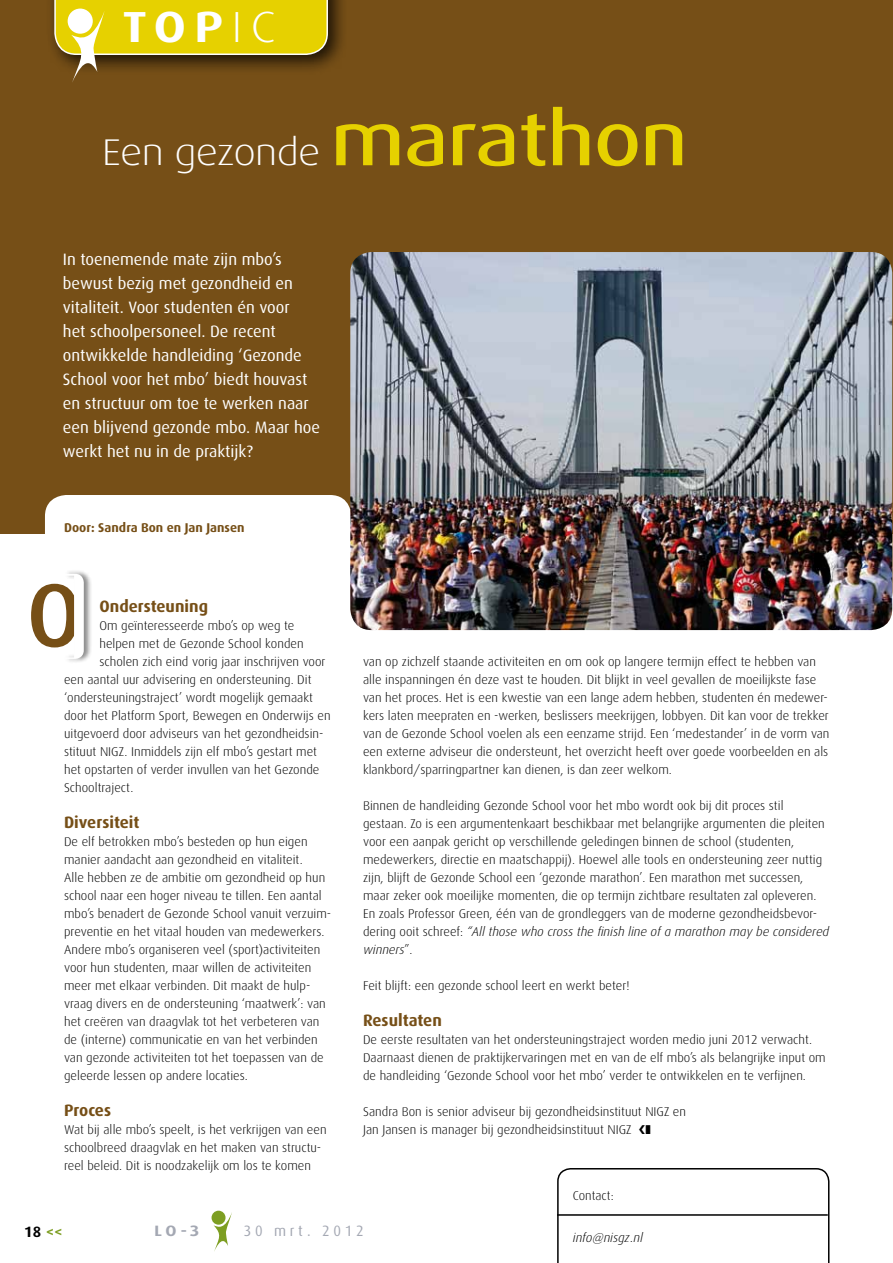
<style>
.page{position:relative;width:893px;height:1263px;background:#fff}
.page>*{position:absolute;margin:0;border:0;box-sizing:border-box;transform-origin:0 0}
.t1{font:500 90px "Dax";color:#764f17}
.t2{font:700 43.5px "Dax Wide";color:#fff}
.t3{font:300 37.2px "Dax Wide";color:#fff}
.t4{font:16.5px/24px "Dax";color:#fff}
.t5{font:700 16.5px "Dax";color:#764f17}
.t6{font:15px "Dax";letter-spacing:.26em;color:#a4a8b3;scale:.96 1}
.t7{font:700 15px "Dax";color:#000}
.t8{font:700 15px "Dax Wide";color:#a4a8b3}
.t9{font:300 12.75px/18px "Dax";color:#000}
.t10{font:700 12.75px "Dax";color:#764f17}
.t11{font:italic 300 12.75px "Dax";color:#000}
.s1{font-weight:300}
.s2{font-weight:500;font-size:74.4px;color:#e6d100}
.s3{font-style:italic}
.s4{color:#7d9e22}
</style>
<div class="page">
<div style="left:0;top:0;width:893px;height:533px;background:#764f17"></div>
<div style="left:45px;top:495px;width:306px;height:159px;background:#fff;border-radius:21px"></div>
<div style="left:45px;top:0;width:302px;height:75px;background:#000;opacity:.75"></div>
<svg style="left:54px;top:0;width:274px;height:82px"></svg>
<svg style="left:557px;top:1168px;width:272px;height:95px"></svg>
<hr style="left:557px;top:1214px;width:271px;height:2px;background:#000">
<div style="left:64px;top:569px;width:28px;height:95px;background:#000;opacity:.45"></div>
<svg style="left:65px;top:574px;width:19px;height:85px"></svg>
<img style="left:350px;top:252px;width:542px;height:378px">
<div style="left:212px;top:1211px;width:14px;height:14px;background:#7d9e22;border-radius:50%"></div>
<svg style="left:214px;top:1212px;width:18px;height:39px"></svg>
<h2 class="t2" style="left:123px;top:2px;width:130px">TOP<span class="s1">ic</span></h2>
<h3 class="t3" style="left:102px;top:132px;width:586px">Een gezonde <span class="s2">marathon</span></h3>
<p class="t4" style="left:63px;top:247px;width:259px">In toenemende mate zijn mbo’s bewust bezig met gezondheid en vitaliteit. Voor studenten én voor<br>het schoolpersoneel. De recent ontwikkelde handleiding ‘Gezonde<br>School voor het mbo’ biedt houvast en structuur om toe te werken naar een blijvend gezonde mbo. Maar hoe werkt het nu in de praktijk?</p>
<p class="t10" style="left:64px;top:520px;width:182px">Door: Sandra Bon en Jan Jansen</p>
<h1 class="t1" style="left:27px;top:565px;width:57px">O</h1>
<p class="t5" style="left:99px;top:597px;width:110px">Ondersteuning</p>
<p class="t9" style="left:99px;top:617px;width:196px">Om geïnteresseerde mbo’s op weg te</p>
<p class="t9" style="left:99px;top:635px;width:206px">helpen met de Gezonde School konden</p>
<p class="t9" style="left:99px;top:653px;width:228px">scholen zich eind vorig jaar inschrijven voor</p>
<p class="t9" style="left:64px;top:671px;width:249px">een aantal uur advisering en ondersteuning. Dit</p>
<p class="t9" style="left:64px;top:689px;width:250px">‘ondersteuningstraject’ wordt mogelijk gemaakt</p>
<p class="t9" style="left:64px;top:707px;width:268px">door het Platform Sport, Bewegen en Onderwijs en</p>
<p class="t9" style="left:64px;top:725px;width:261px">uitgevoerd door adviseurs van het gezondheidsin-</p>
<p class="t9" style="left:64px;top:743px;width:254px">stituut NIGZ. I nmiddels zijn elf mbo’s gestart met</p>
<p class="t9" style="left:64px;top:761px;width:257px">het opstarten of verder invullen van het Gezonde</p>
<p class="t9" style="left:64px;top:779px;width:71px">Schooltraject.</p>
<p class="t5" style="left:64px;top:813px;width:77px">Diversiteit</p>
<p class="t9" style="left:64px;top:833px;width:269px">De elf betrokken mbo’s besteden op hun eigen manier aandacht aan gezondheid en vitaliteit.<br>Alle hebben ze de ambitie om gezondheid op hun school naar een hoger niveau te tillen. Een aantal mbo’s benadert de Gezonde School vanuit verzuim&shy;preventie en het vitaal houden van medewerkers.<br>Andere mbo’s organiseren veel (sport)activiteiten voor hun studenten, maar willen de activiteiten meer met elkaar verbinden. Dit maakt de hulp&shy;vraag divers en de ondersteuning ‘maatwerk’: van het creëren van draagvlak tot het verbeteren van de (interne) communicatie en van het verbinden van gezonde activiteiten tot het toepassen van de geleerde lessen op andere locaties.</p>
<p class="t5" style="left:64px;top:1101px;width:48px">Proces</p>
<p class="t9" style="left:64px;top:1121px;width:264px">Wat bij alle mbo’s speelt, is het verkrijgen van een schoolbreed draagvlak en het maken van structu&shy;reel beleid. Dit is noodzakelijk om los te komen</p>
<p class="t9" style="left:363px;top:653px;width:468px">van op zichzelf staande activiteiten en om ook op langere termijn effect te hebben van alle inspanningen én deze vast te houden. Dit blijkt in veel gevallen de moeilijkste fase van het proces. Het is een kwestie van een lange adem hebben, studenten én medewer&shy;kers laten meepraten en -werken, beslissers meekrijgen, lobbyen. Dit kan voor de trekker van de Gezonde School voelen als een eenzame strijd. Een ‘medestander’ in de vorm van een externe adviseur die ondersteunt, het overzicht heeft over goede voorbeelden en als klankbord/sparringpartner kan dienen, is dan zeer welkom.</p>
<p class="t9" style="left:363px;top:797px;width:468px">Binnen de handleiding Gezonde School voor het mbo wordt ook bij dit proces stil gestaan. Zo is een argumentenkaart beschikbaar met belangrijke argumenten die pleiten voor een aanpak gericht op verschillende geledingen binnen de school (studenten, medewerkers, directie en maatschappij). Hoewel alle tools en ondersteuning zeer nuttig zijn, blijft de Gezonde School een ‘gezonde marathon’. Een marathon met successen, maar zeker ook moeilijke momenten, die op termijn zichtbare resultaten zal opleveren.<br>En zoals Professor Green, één van de grondleggers van de moderne gezondheidsbevor&shy;dering ooit schreef: <span class="s3">“All those who cross the finish line of a marathon may be considered winners</span>”.</p>
<p class="t9" style="left:363px;top:977px;width:268px">Feit blijft: een gezonde school leert en werkt beter!</p>
<p class="t5" style="left:363px;top:1011px;width:80px">Resultaten</p>
<p class="t9" style="left:363px;top:1031px;width:464px">De eerste resultaten van het ondersteuningstraject worden medio juni 2012 verwacht.<br>Daarnaast dienen de praktijkervaringen met en van de elf mbo’s als belangrijke input om de handleiding ‘Gezonde School voor het mbo’ verder te ontwikkelen en te verfijnen.</p>
<p class="t9" style="left:363px;top:1103px;width:324px">Sandra Bon is senior adviseur bij gezondheidsinstituut NIGZ en<br>Jan Jansen is manager bij gezondheidsinstituut NIGZ ❚</p>
<p class="t7" style="left:24px;top:1223px;width:40px">18 <span class="s4">&lt;&lt;</span></p>
<p class="t8" style="left:154px;top:1223px;width:47px">LO-3</p>
<p class="t6" style="left:244px;top:1223px;width:127px">30 mrt. 2012</p>
<p class="t9" style="left:573px;top:1187px;width:42px">Contact:</p>
<p class="t11" style="left:573px;top:1231px;width:71px">info@nisgz.nl</p>
</div>
